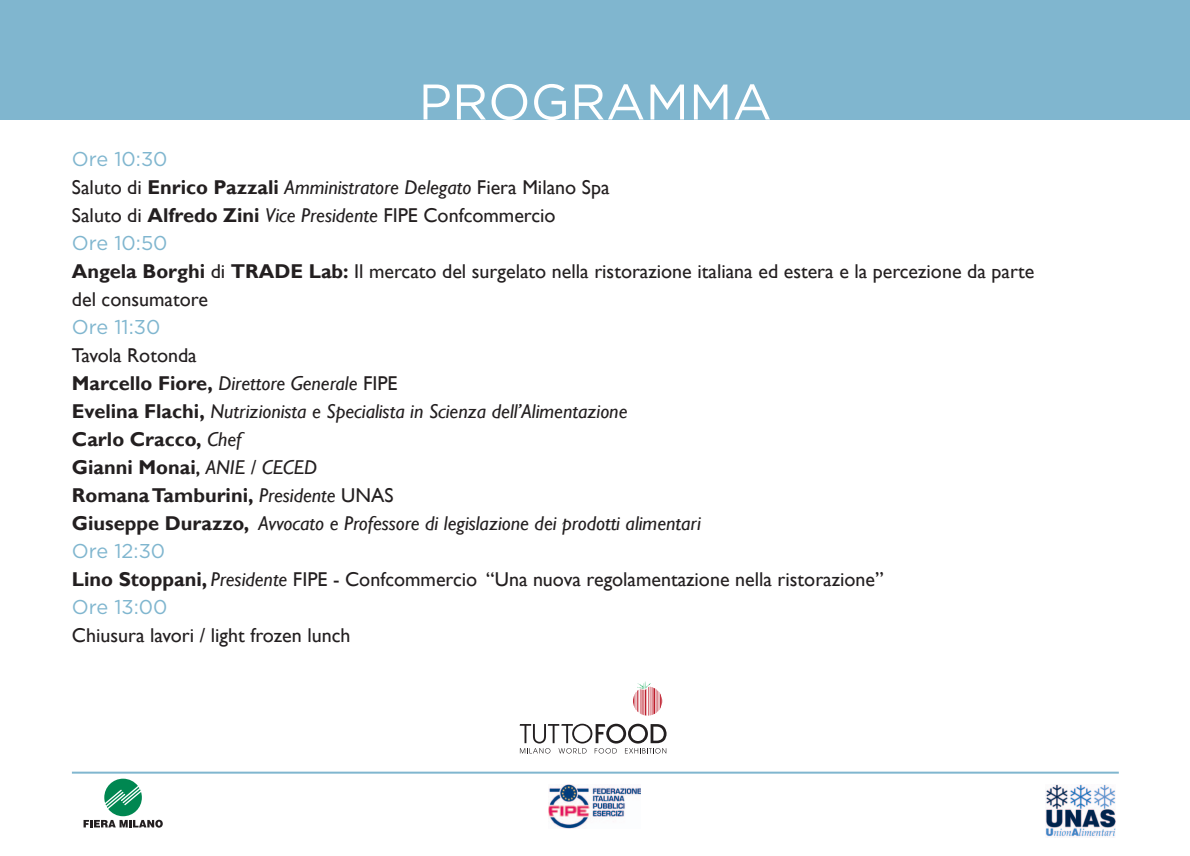
<style>
.page{position:relative;width:1190px;height:856px;background:#fff}
.page>*{position:absolute;margin:0;border:0;box-sizing:border-box;transform-origin:0 0}
.t1{font:50px "Gotham";color:#fff}
.t2{font:20px/28px "Gill Sans";color:#231f20}
.t3{font:italic 20px/28px "Gill Sans";color:#231f20}
.t4{font:20px "Gotham";color:#80b6cf}
.s1{font-weight:700}
.s2{font-style:italic}
.s3{font-style:normal}
.s4{font-weight:700;font-style:normal}
.s5{font-weight:700;font-style:normal;font-size:16px}
</style>
<div class="page">
<hr style="left:72px;top:771px;width:1046px;height:2px;background:#80b6cf">
<div style="left:0;top:0;width:1190px;height:120px;background:#80b6cf"></div>
<svg style="left:84px;top:778px;width:79px;height:49px"></svg>
<img style="left:548px;top:785px;width:92px;height:44px">
<img style="left:1045px;top:784px;width:70px;height:53px">
<svg style="left:519px;top:723px;width:147px;height:30px"></svg>
<svg style="left:633px;top:681px;width:29px;height:34px"></svg>
<h1 class="t1" style="left:418px;top:74px;width:355px">PROGRAMMA</h1>
<p class="t4" style="left:72px;top:148px;width:97px">Ore 10:30</p>
<p class="t2" style="left:72px;top:174px;width:539px">Saluto di <span class="s1">Enrico Pazzali</span> <span class="s2">Amministratore Delegato</span> Fiera Milano Spa<br>Saluto di <span class="s1">Alfredo Zini</span> <span class="s2">Vice Presidente</span> FIPE Confcommercio</p>
<p class="t4" style="left:72px;top:232px;width:97px">Ore 10:50</p>
<p class="t2" style="left:72px;top:258px;width:964px"><span class="s1">Angela Borghi</span> di <span class="s1">TRADE Lab:</span> Il mercato del surgelato nella ristorazione italiana ed estera e la percezione da parte del consumatore</p>
<p class="t4" style="left:72px;top:316px;width:90px">Ore 11:30</p>
<p class="t3" style="left:72px;top:342px;width:630px"><span class="s3">Tavola Rotonda<br></span><span class="s4">Marcello Fiore,</span> Direttore Generale <span class="s3">FIPE<br></span><span class="s4">Evelina Flachi,</span> Nutrizionista e Specialista in Scienza dell’Alimentazione<br><span class="s4">Carlo Cracco,</span> Chef<br><span class="s4">Gianni Monai</span><span class="s5">,</span> ANIE / CECED<br><span class="s4">Romana Tamburini,</span> Presidente <span class="s3">UNAS<br></span><span class="s4">Giuseppe Durazzo,</span> Avvocato e Professore di legislazione dei prodotti alimentari</p>
<p class="t4" style="left:72px;top:540px;width:95px">Ore 12:30</p>
<p class="t2" style="left:72px;top:566px;width:813px"><span class="s1">Lino Stoppani,</span> <span class="s2">Presidente</span> FIPE - Confcommercio “Una nuova regolamentazione nella ristorazione”</p>
<p class="t4" style="left:72px;top:596px;width:97px">Ore 13:00</p>
<p class="t2" style="left:72px;top:622px;width:280px">Chiusura lavori / light frozen lunch</p>
</div>
